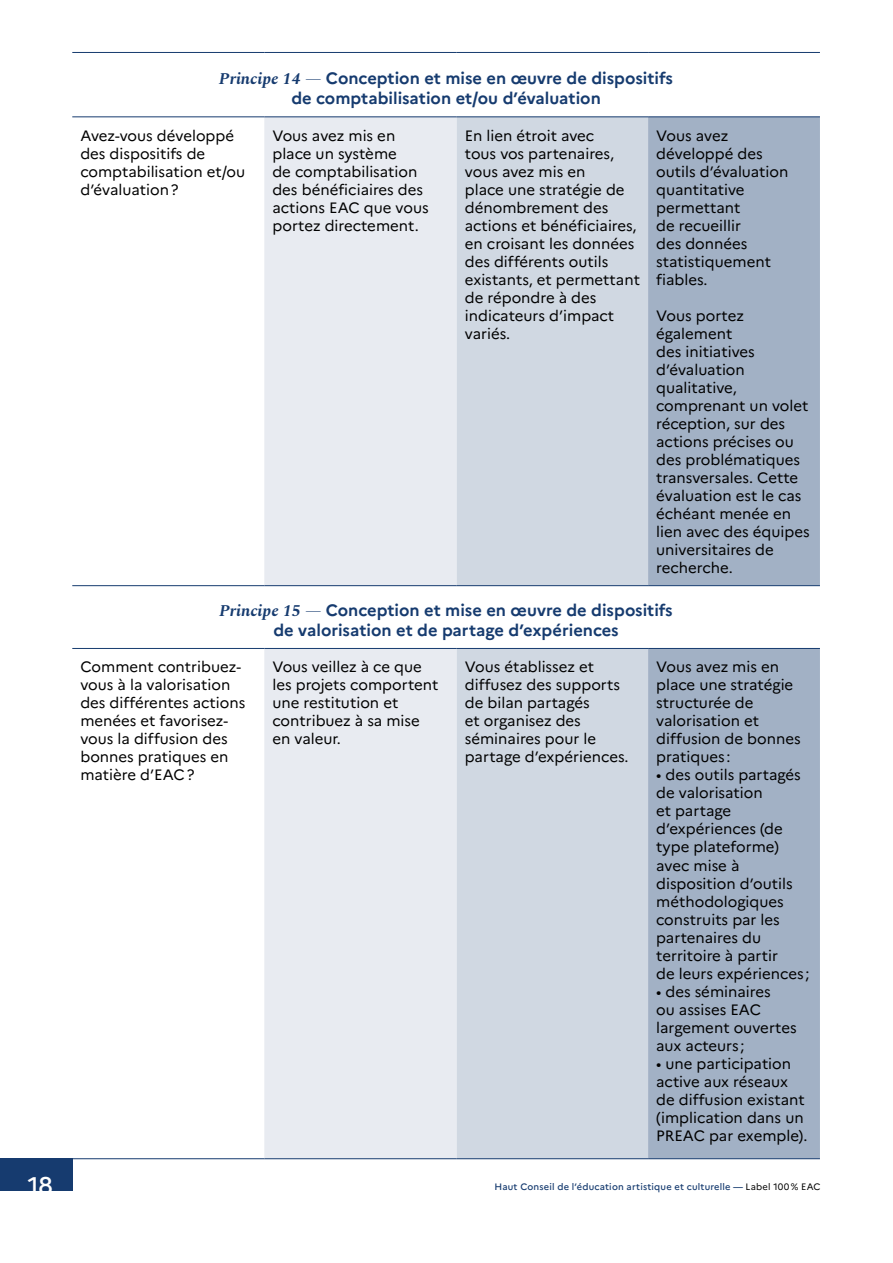
<style>
.page{position:relative;width:893px;height:1263px;background:#fff}
.page>*{position:absolute;margin:0;border:0;box-sizing:border-box;transform-origin:0 0}
.t1{font:500 24px "Marianne";color:#fff}
.t2{font:700 16.5px/19.8px "Marianne";color:#163b6f;text-align:center}
.t3{font:15px/18px "Marianne";color:#000}
.t4{font:500 9.3px "Marianne";letter-spacing:.02em;color:#163b6f}
.s1{font-family:"Spectral";font-style:italic}
.s2{font-weight:400;color:#000}
</style>
<div class="page">
<div style="left:264px;top:117px;width:193px;height:1041px;background:#e8ebf1"></div>
<div style="left:457px;top:117px;width:191px;height:1041px;background:#d0d8e2"></div>
<div style="left:648px;top:117px;width:172px;height:1041px;background:#a2b1c5"></div>
<hr style="left:72px;top:52px;width:192px;height:1px;background:#163b6f">
<hr style="left:264px;top:52px;width:193px;height:1px;background:#163b6f">
<hr style="left:457px;top:52px;width:191px;height:1px;background:#163b6f">
<hr style="left:648px;top:52px;width:172px;height:1px;background:#163b6f">
<hr style="left:72px;top:116px;width:192px;height:1px;background:#163b6f">
<hr style="left:72px;top:585px;width:192px;height:1px;background:#163b6f">
<hr style="left:72px;top:648px;width:192px;height:1px;background:#163b6f">
<hr style="left:72px;top:1158px;width:192px;height:1px;background:#163b6f">
<hr style="left:457px;top:116px;width:191px;height:1px;background:#163b6f">
<hr style="left:457px;top:585px;width:191px;height:1px;background:#163b6f">
<hr style="left:457px;top:648px;width:191px;height:1px;background:#163b6f">
<hr style="left:457px;top:1158px;width:191px;height:1px;background:#163b6f">
<hr style="left:264px;top:116px;width:193px;height:1px;background:#163b6f">
<hr style="left:264px;top:585px;width:193px;height:1px;background:#163b6f">
<hr style="left:264px;top:648px;width:193px;height:1px;background:#163b6f">
<hr style="left:264px;top:1158px;width:193px;height:1px;background:#163b6f">
<hr style="left:648px;top:116px;width:172px;height:1px;background:#163b6f">
<hr style="left:648px;top:585px;width:172px;height:1px;background:#163b6f">
<hr style="left:648px;top:648px;width:172px;height:1px;background:#163b6f">
<hr style="left:648px;top:1158px;width:172px;height:1px;background:#163b6f">
<div style="left:0;top:1158px;width:72px;height:33px;background:#163b6f"></div>
<p class="t2" style="left:219px;top:68px;width:455px"><span class="s1">Principe 14 —</span> Conception et mise en œuvre de dispositifs de comptabilisation et/ou d’évaluation</p>
<p class="t3" style="left:80px;top:126px;width:166px">Avez-vous développé des dispositifs de comptabilisation et/ou d’évaluation?</p>
<p class="t3" style="left:272px;top:126px;width:158px">Vous avez mis en place un système<br>de comptabilisation des bénéficiaires des actions EAC que vous portez directement.</p>
<p class="t3" style="left:465px;top:126px;width:177px">En lien étroit avec<br>tous vos partenaires, vous avez mis en<br>place une stratégie de dénombrement des actions et bénéficiaires, en croisant les données des différents outils existants, et permettant de répondre à des indicateurs d’impact variés.</p>
<p class="t3" style="left:656px;top:126px;width:134px">Vous avez développé des outils d’évaluation quantitative permettant<br>de recueillir<br>des données statistiquement fiables.</p>
<p class="t3" style="left:656px;top:306px;width:155px">Vous portez également<br>des initiatives d’évaluation qualitative, comprenant un volet réception, sur des actions précises ou des problématiques transversales. Cette évaluation est le cas échéant menée en lien avec des équipes universitaires de recherche.</p>
<p class="t2" style="left:219px;top:600px;width:455px"><span class="s1">Principe 15 —</span> Conception et mise en œuvre de dispositifs de valorisation et de partage d’expériences</p>
<p class="t3" style="left:80px;top:658px;width:167px">Comment contribuez&shy;vous à la valorisation des différentes actions menées et favorisez&shy;vous la diffusion des bonnes pratiques en matière d’EAC?</p>
<p class="t3" style="left:272px;top:658px;width:168px">Vous veillez à ce que les projets comportent une restitution et contribuez à sa mise en valeur.</p>
<p class="t3" style="left:465px;top:658px;width:165px">Vous établissez et diffusez des supports de bilan partagés<br>et organisez des séminaires pour le partage d’expériences.</p>
<p class="t3" style="left:656px;top:658px;width:146px">Vous avez mis en place une stratégie structurée de valorisation et diffusion de bonnes pratiques :</p>
<p class="t3" style="left:656px;top:766px;width:155px">• des outils partagés de valorisation<br>et partage d’expériences (de type plateforme) avec mise à disposition d’outils méthodologiques construits par les partenaires du territoire à partir<br>de leurs expériences ;</p>
<p class="t3" style="left:656px;top:982px;width:142px">• des séminaires<br>ou assises EAC largement ouvertes aux acteurs ;</p>
<p class="t3" style="left:656px;top:1054px;width:153px">• une participation active aux réseaux de diffusion existant (implication dans un<br>PREAC par exemple).</p>
<h1 class="t1" style="left:28px;top:1170px;width:27px">18</h1>
<p class="t4" style="left:494px;top:1181px;width:328px">Haut Conseil de l’éducation artistique et culturelle — <span class="s2">Label 100 % EAC</span></p>
</div>
